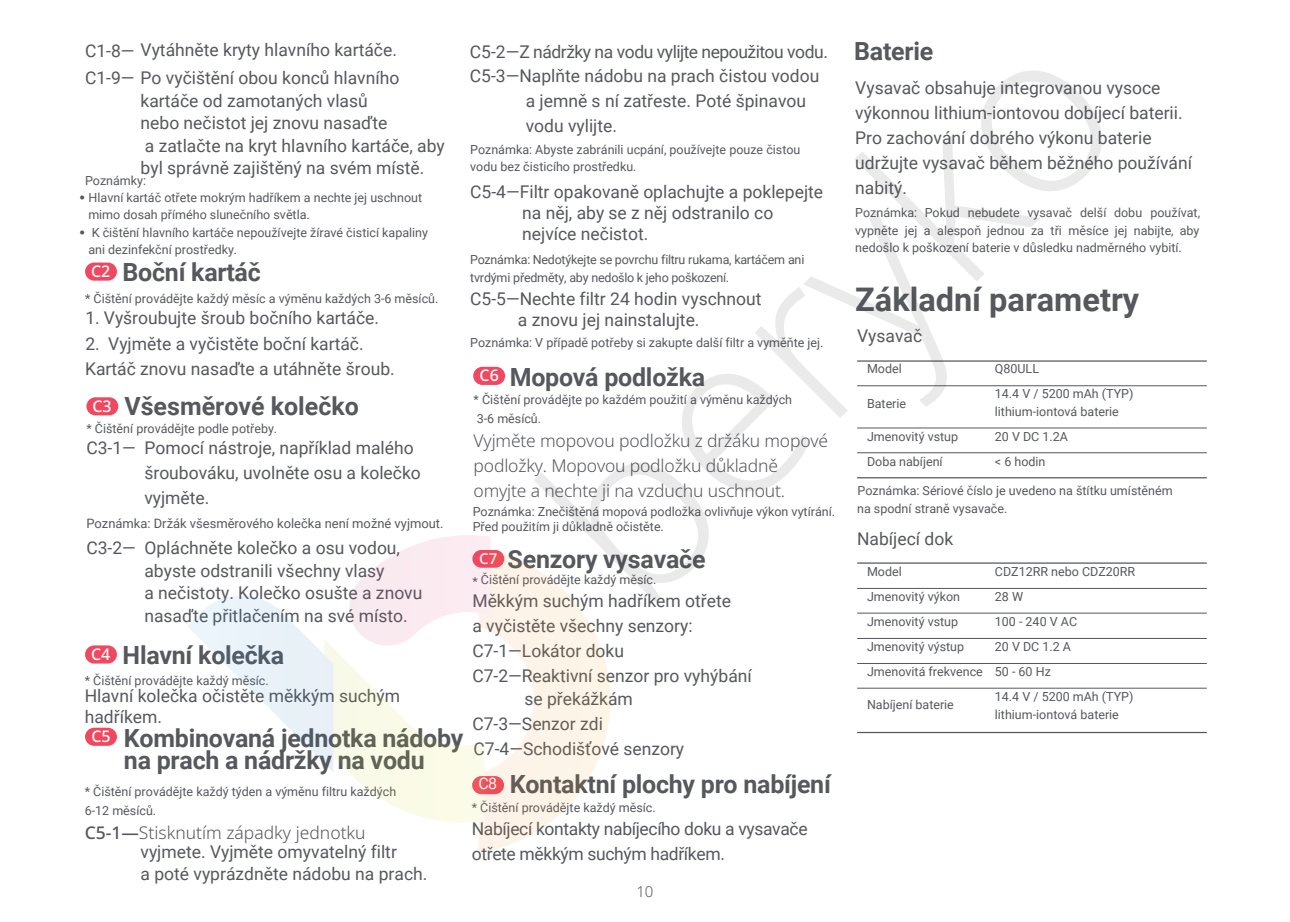
<style>
.page{position:relative;width:1290px;height:922px;background:#fff}
.page>*{position:absolute;margin:0;border:0;box-sizing:border-box;transform-origin:0 0}
.t1{font:700 32.5px "Roboto";color:#55585d}
.t2{font:700 25px/22px "Roboto";letter-spacing:-.01em;color:#55585d;text-align:center}
.t3{font:17.5px/25px "Roboto";color:#55585d}
.t4{font:300 17.5px/25px "Noto Sans";letter-spacing:-.01em;color:#55585d}
.t5{font:17.5px/25px "Roboto";letter-spacing:-.02em;color:#55585d}
.t6{font:17.5px "Roboto";letter-spacing:-.03em;color:#55585d}
.t7{font:300 15px "Noto Sans";color:#55585d}
.t8{font:13px "Roboto";color:#55585d}
.t9{font:12.5px/17.5px "Roboto";color:#55585d}
.t10{font:12.5px/17.5px "Roboto";letter-spacing:-.02em;color:#55585d}
.s1{font-family:"Ping Fang SC"}
.s2{font-weight:400;font-size:16px;color:#fff}
.s3{font-family:"Noto Sans";font-weight:500;font-size:16px;color:#fff}
.s4{font-weight:500}
</style>
<div class="page">
<div style="left:85px;top:262px;width:32px;height:18px;background:#f04860;border-radius:9px"></div>
<div style="left:86px;top:397px;width:32px;height:18px;background:#f04860;border-radius:9px"></div>
<div style="left:85px;top:645px;width:32px;height:18px;background:#f04860;border-radius:9px"></div>
<div style="left:85px;top:727px;width:32px;height:18px;background:#f04860;border-radius:9px"></div>
<div style="left:473px;top:367px;width:32px;height:18px;background:#f04860;border-radius:9px"></div>
<hr style="left:857px;top:385px;width:350px;height:1px;background:#55585d">
<hr style="left:857px;top:588px;width:350px;height:1px;background:#55585d">
<hr style="left:857px;top:427px;width:350px;height:1px;background:#55585d">
<hr style="left:857px;top:612px;width:350px;height:1px;background:#55585d">
<hr style="left:857px;top:638px;width:350px;height:1px;background:#55585d">
<hr style="left:857px;top:452px;width:350px;height:1px;background:#55585d">
<hr style="left:857px;top:663px;width:350px;height:1px;background:#55585d">
<hr style="left:857px;top:687px;width:350px;height:1px;background:#55585d">
<hr style="left:857px;top:360px;width:350px;height:1px;background:#55585d">
<hr style="left:857px;top:562px;width:350px;height:1px;background:#55585d">
<hr style="left:857px;top:477px;width:350px;height:1px;background:#55585d">
<hr style="left:857px;top:731px;width:350px;height:2px;background:#55585d">
<svg style="left:188px;top:535px;width:422px;height:317px"></svg>
<svg style="left:533px;top:71px;width:570px;height:531px"></svg>
<h3 class="t3" style="left:85px;top:36px;width:316px;line-height:27.5px">C1-8— Vytáhněte kryty hlavního kartáče.<br>C1-9— Po vyčištění obou konců hlavního</h3>
<h3 class="t3" style="left:141px;top:88px;width:306px;line-height:22.5px">kartáče od zamotaných vlasů<br>nebo nečistot jej znovu nasaďte<br>a zatlačte na kryt hlavního kartáče, aby byl správně zajištěný na svém místě.</h3>
<p class="t9" style="left:85px;top:171px;width:63px">Poznámky:</p>
<p class="t9" style="left:88px;top:188px;width:335px;text-indent:-9px"><span class="s1">•</span> Hlavní kartáč otřete mokrým hadříkem a nechte jej uschnout mimo dosah přímého slunečního světla.</p>
<p class="t9" style="left:88px;top:223px;width:341px;text-indent:-9px"><span class="s1">•</span> K čištění hlavního kartáče nepoužívejte žíravé čisticí kapaliny ani dezinfekční prostředky.</p>
<p class="t9" style="left:85px;top:289px;width:355px">* Čištění provádějte každý měsíc a výměnu každých 3-6 měsíců.</p>
<h3 class="t3" style="left:85px;top:305px;width:295px">1. Vyšroubujte šroub bočního kartáče.</h3>
<h3 class="t3" style="left:85px;top:330px;width:311px">2. Vyjměte a vyčistěte boční kartáč.<br>Kartáč znovu nasaďte a utáhněte šroub.</h3>
<h3 class="t6" style="left:470px;top:39px;width:360px">C5-2—Z nádržky na vodu vylijte nepoužitou vodu.</h3>
<h3 class="t3" style="left:470px;top:62px;width:351px">C5-3—Naplňte nádobu na prach čistou vodou</h3>
<h3 class="t3" style="left:526px;top:87px;width:282px">a jemně s ní zatřeste. Poté špinavou</h3>
<h3 class="t3" style="left:526px;top:112px;width:93px">vodu vylijte.</h3>
<p class="t9" style="left:470px;top:140px;width:332px">Poznámka: Abyste zabránili ucpání, používejte pouze čistou vodu bez čisticího prostředku.</p>
<h3 class="t3" style="left:522px;top:181px;width:302px;line-height:21px;text-indent:-52px">C5-4—Filtr opakovaně oplachujte a poklepejte na něj, aby se z něj odstranilo co nejvíce nečistot.</h3>
<p class="t10" style="left:470px;top:250px;width:336px">Poznámka: Nedotýkejte se povrchu filtru rukama, kartáčem ani tvrdými předměty, aby nedošlo k jeho poškození.</p>
<h3 class="t3" style="left:518px;top:287px;width:245px;line-height:21px;text-indent:-48px">C5-5—Nechte filtr 24 hodin vyschnout a znovu jej nainstalujte.</h3>
<p class="t9" style="left:470px;top:333px;width:355px">Poznámka: V případě potřeby si zakupte další filtr a vyměňte jej.</p>
<h2 class="t2" style="left:479px;top:365px;width:227px"><sup>C6</sup> Mopová podložka</h2>
<p class="t9" style="left:474px;top:389px;width:320px;line-height:19px">* Čištění provádějte po každém použití a výměnu každých<br>3-6 měsíců.</p>
<h3 class="t4" style="left:474px;top:429px;width:356px">Vyjměte mopovou podložku z držáku mopové podložky. Mopovou podložku důkladně omyjte a nechte ji na vzduchu uschnout.</h3>
<p class="t9" style="left:473px;top:504px;width:364px;line-height:15px">Poznámka: Znečištěná mopová podložka ovlivňuje výkon vytírání.<br>Před použitím ji důkladně očistěte.</p>
<h2 class="t2" style="left:479px;top:547px;width:228px"><sup>C7</sup> Senzory vysavače</h2>
<p class="t9" style="left:472px;top:570px;width:185px">* Čištění provádějte každý měsíc.</p>
<h3 class="t3" style="left:472px;top:587px;width:281px">Měkkým suchým hadříkem otřete<br>a vyčistěte všechny senzory:<br>C7-1—Lokátor doku<br>C7-2—Reaktivní senzor pro vyhýbání</h3>
<h3 class="t3" style="left:472px;top:685px;width:213px;text-indent:52px">se překážkám<br>C7-3—Senzor zdi<br>C7-4—Schodišťové senzory</h3>
<h2 class="t2" style="left:478px;top:771px;width:354px"><span class="s2">C8</span> Kontaktní plochy pro nabíjení</h2>
<p class="t9" style="left:472px;top:797px;width:185px">* Čištění provádějte každý měsíc.</p>
<h3 class="t5" style="left:472px;top:814px;width:337px">Nabíjecí kontakty nabíjecího doku a vysavače otřete měkkým suchým hadříkem.</h3>
<h2 class="t2" style="left:91px;top:260px;width:171px"><span class="s3">C2</span> Boční kartáč</h2>
<h2 class="t2" style="left:92px;top:394px;width:268px"><span class="s3">C3</span> Všesměrové kolečko</h2>
<p class="t9" style="left:86px;top:419px;width:192px">* Čištění provádějte podle potřeby.</p>
<h3 class="t3" style="left:144px;top:435px;width:278px">Pomocí nástroje, například malého šroubováku, uvolněte osu a kolečko vyjměte.</h3>
<p class="t8" style="left:86px;top:513px;width:359px">Poznámka: Držák všesměrového kolečka není možné vyjmout.</p>
<h3 class="t3" style="left:86px;top:435px;width:51px">C3-1—</h3>
<h3 class="t3" style="left:144px;top:536px;width:279px;line-height:22.5px">Opláchněte kolečko a osu vodou, abyste odstranili všechny vlasy<br>a nečistoty. Kolečko osušte a znovu nasaďte přitlačením na své místo.</h3>
<h3 class="t3" style="left:86px;top:535px;width:51px">C3-2—</h3>
<h2 class="t2" style="left:91px;top:642px;width:195px"><span class="s3">C4</span> Hlavní kolečka</h2>
<p class="t9" style="left:85px;top:670px;width:185px">* Čištění provádějte každý měsíc.</p>
<h3 class="t3" style="left:85px;top:684px;width:317px;line-height:21px">Hlavní kolečka očistěte měkkým suchým hadříkem.</h3>
<h2 class="t2" style="left:91px;top:726px;width:374px"><sup>C5</sup> Kombinovaná jednotka nádoby na prach a nádržky na vodu</h2>
<p class="t9" style="left:85px;top:781px;width:313px;line-height:19px">* Čištění provádějte každý týden a výměnu filtru každých<br>6-12 měsíců.</p>
<h3 class="t4" style="left:85px;top:820px;width:282px"><span class="s4">C5-1—</span>Stisknutím západky jednotku</h3>
<h3 class="t3" style="left:141px;top:839px;width:288px;line-height:22.5px">vyjmete. Vyjměte omyvatelný filtr<br>a poté vyprázdněte nádobu na prach.</h3>
<p class="t7" style="left:636px;top:881px;width:19px">10</p>
<h2 class="t2" style="left:854px;top:39px;width:81px">Baterie</h2>
<h3 class="t3" style="left:855px;top:75px;width:338px">Vysavač obsahuje integrovanou vysoce výkonnou lithium-iontovou dobíjecí baterii.<br>Pro zachování dobrého výkonu baterie udržujte vysavač během běžného používání nabitý.</h3>
<p class="t9" style="left:855px;top:203px;width:346px;text-align:justify">Poznámka: Pokud nebudete vysavač delší dobu používat, vypněte jej a alespoň jednou za tři měsíce jej nabijte, aby nedošlo k poškození baterie v důsledku nadměrného vybití.</p>
<h1 class="t1" style="left:855px;top:276px;width:285px">Základní parametry</h1>
<h3 class="t3" style="left:857px;top:323px;width:67px">Vysavač</h3>
<p class="t9" style="left:867px;top:359px;width:36px">Model</p>
<p class="t9" style="left:995px;top:354px;width:140px;line-height:26px">Q80ULL<br>14.4 V / 5200 mAh (TYP)</p>
<p class="t9" style="left:995px;top:402px;width:126px">lithium-iontová baterie</p>
<p class="t9" style="left:867px;top:394px;width:41px">Baterie</p>
<p class="t9" style="left:867px;top:427px;width:93px">Jmenovitý vstup</p>
<p class="t9" style="left:995px;top:427px;width:75px">20 V DC 1.2A</p>
<p class="t9" style="left:867px;top:452px;width:77px">Doba nabíjení</p>
<p class="t9" style="left:995px;top:452px;width:52px">&lt; 6 hodin</p>
<p class="t9" style="left:857px;top:481px;width:317px">Poznámka: Sériové číslo je uvedeno na štítku umístěném na spodní straně vysavače.</p>
<h3 class="t3" style="left:857px;top:525px;width:98px">Nabíjecí dok</h3>
<p class="t9" style="left:867px;top:562px;width:36px">Model</p>
<p class="t9" style="left:995px;top:562px;width:142px">CDZ12RR nebo CDZ20RR</p>
<p class="t9" style="left:867px;top:587px;width:95px">Jmenovitý výkon</p>
<p class="t9" style="left:995px;top:587px;width:30px">28 W</p>
<p class="t9" style="left:867px;top:612px;width:93px">Jmenovitý vstup</p>
<p class="t9" style="left:995px;top:612px;width:84px">100 - 240 V AC</p>
<p class="t9" style="left:867px;top:637px;width:99px">Jmenovitý výstup</p>
<p class="t9" style="left:867px;top:633px;width:206px;line-height:25px;text-indent:128px">20 V DC 1.2 A<br>Jmenovitá frekvence 50 - 60 Hz</p>
<p class="t9" style="left:867px;top:694px;width:88px">Nabíjení baterie</p>
<p class="t9" style="left:995px;top:687px;width:140px">14.4 V / 5200 mAh (TYP) lithium-iontová baterie</p>
</div>
